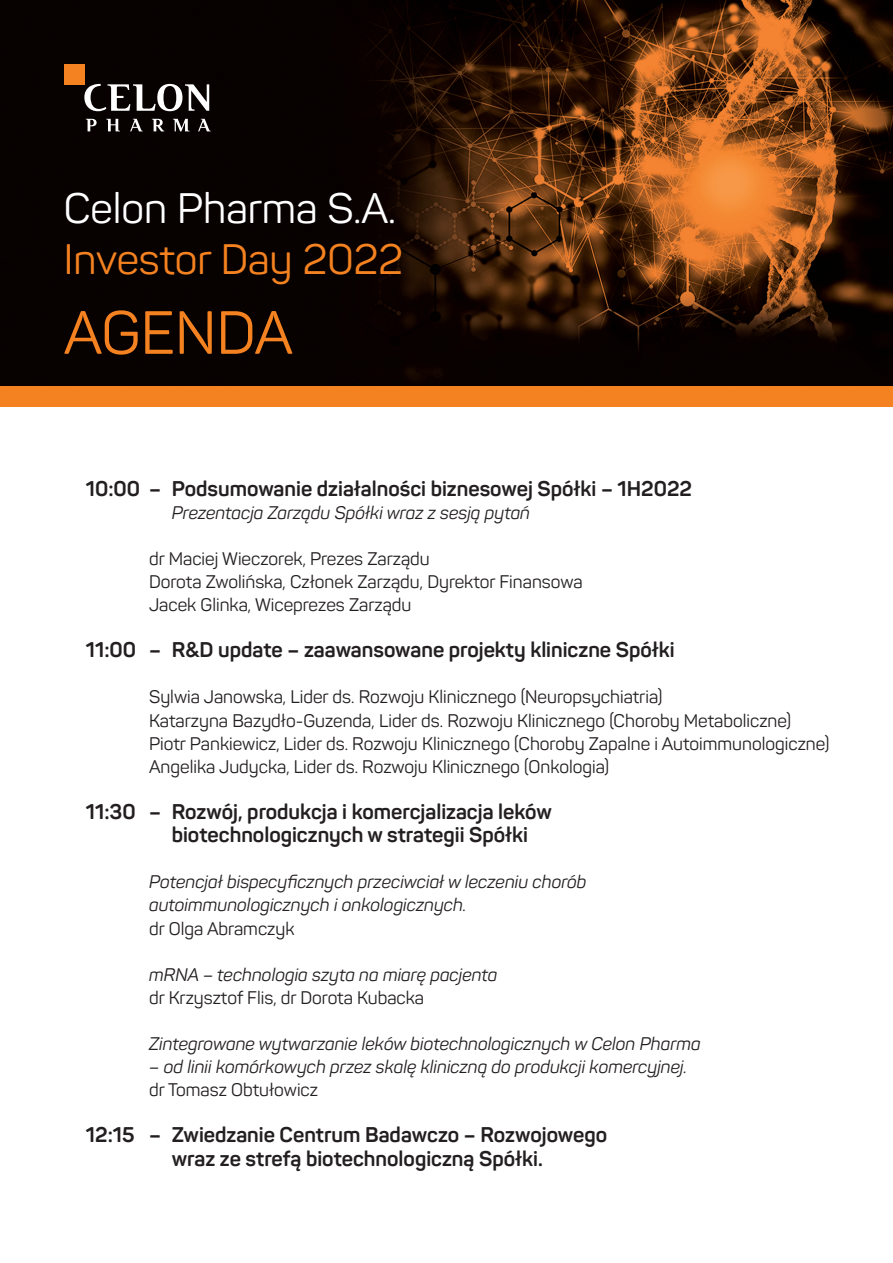
<style>
.page{position:relative;width:893px;height:1263px;background:#fff}
.page>*{position:absolute;margin:0;border:0;box-sizing:border-box;transform-origin:0 0}
.t1{font:60px "Panton";color:#f58220}
.t2{font:42px "Panton";color:#fff}
.t3{font:42px "Panton";color:#f58220}
.t4{font:700 21px/23.1px "Panton";color:#231f20}
.t5{font:18px/23.1px "Panton";color:#231f20}
.t6{font:italic 18px/23.1px "Panton";color:#231f20}
</style>
<div class="page">
<img style="left:0;top:0;width:893px;height:386px">
<div style="left:0;top:386px;width:893px;height:20px;background:#f58220"></div>
<svg style="left:84px;top:84px;width:125px;height:27px"></svg>
<svg style="left:86px;top:119px;width:11px;height:12px"></svg>
<svg style="left:106px;top:119px;width:14px;height:12px"></svg>
<svg style="left:130px;top:119px;width:13px;height:12px"></svg>
<svg style="left:152px;top:119px;width:12px;height:12px"></svg>
<svg style="left:173px;top:119px;width:17px;height:12px"></svg>
<svg style="left:198px;top:119px;width:13px;height:12px"></svg>
<div style="left:64px;top:64px;width:20px;height:20px;background:#f58220"></div>
<h2 class="t2" style="left:64px;top:192px;width:334px">Celon Pharma S.A.</h2>
<h2 class="t3" style="left:64px;top:243px;width:341px">Investor Day 2022</h2>
<h1 class="t1" style="left:64px;top:309px;width:231px">AGENDA</h1>
<p class="t4" style="left:86px;top:478px;width:608px">10:00 – Podsumowanie działalności biznesowej Spółki – 1H2022</p>
<p class="t6" style="left:172px;top:502px;width:360px">Prezentacja Zarządu Spółki wraz z sesją pytań</p>
<p class="t5" style="left:149px;top:549px;width:435px">dr Maciej Wieczorek, Prezes Zarządu<br>Dorota Zwolińska, Członek Zarządu, Dyrektor Finansowa<br>Jacek Glinka, Wiceprezes Zarządu</p>
<p class="t4" style="left:86px;top:640px;width:590px">11:00 – R&amp;D update – zaawansowane projekty kliniczne Spółki</p>
<p class="t5" style="left:149px;top:687px;width:682px">Sylwia Janowska, Lider ds. Rozwoju Klinicznego (Neuropsychiatria)<br>Katarzyna Bazydło-Guzenda, Lider ds. Rozwoju Klinicznego (Choroby Metaboliczne)<br>Piotr Pankiewicz, Lider ds. Rozwoju Klinicznego (Choroby Zapalne i Autoimmunologiczne)<br>Angelika Judycka, Lider ds. Rozwoju Klinicznego (Onkologia)</p>
<p class="t4" style="left:172px;top:802px;width:382px;text-indent:-86px">11:30 – Rozwój, produkcja i komercjalizacja leków biotechnologicznych w strategii Spółki</p>
<p class="t6" style="left:149px;top:872px;width:439px">Potencjał bispecyficznych przeciwciał w leczeniu chorób autoimmunologicznych i onkologicznych.</p>
<p class="t5" style="left:149px;top:918px;width:147px">dr Olga Abramczyk</p>
<p class="t6" style="left:149px;top:964px;width:350px">mRNA – technologia szyta na miarę pacjenta</p>
<p class="t5" style="left:149px;top:988px;width:277px">dr Krzysztof Flis, dr Dorota Kubacka</p>
<p class="t6" style="left:149px;top:1034px;width:553px">Zintegrowane wytwarzanie leków biotechnologicznych w Celon Pharma</p>
<p class="t6" style="left:149px;top:1057px;width:539px">– od linii komórkowych przez skalę kliniczną do produkcji komercyjnej.</p>
<p class="t5" style="left:149px;top:1080px;width:170px">dr Tomasz Obtułowicz</p>
<p class="t4" style="left:172px;top:1125px;width:437px;text-indent:-86px">12:15 – Zwiedzanie Centrum Badawczo – Rozwojowego wraz ze strefą biotechnologiczną Spółki.</p>
</div>
